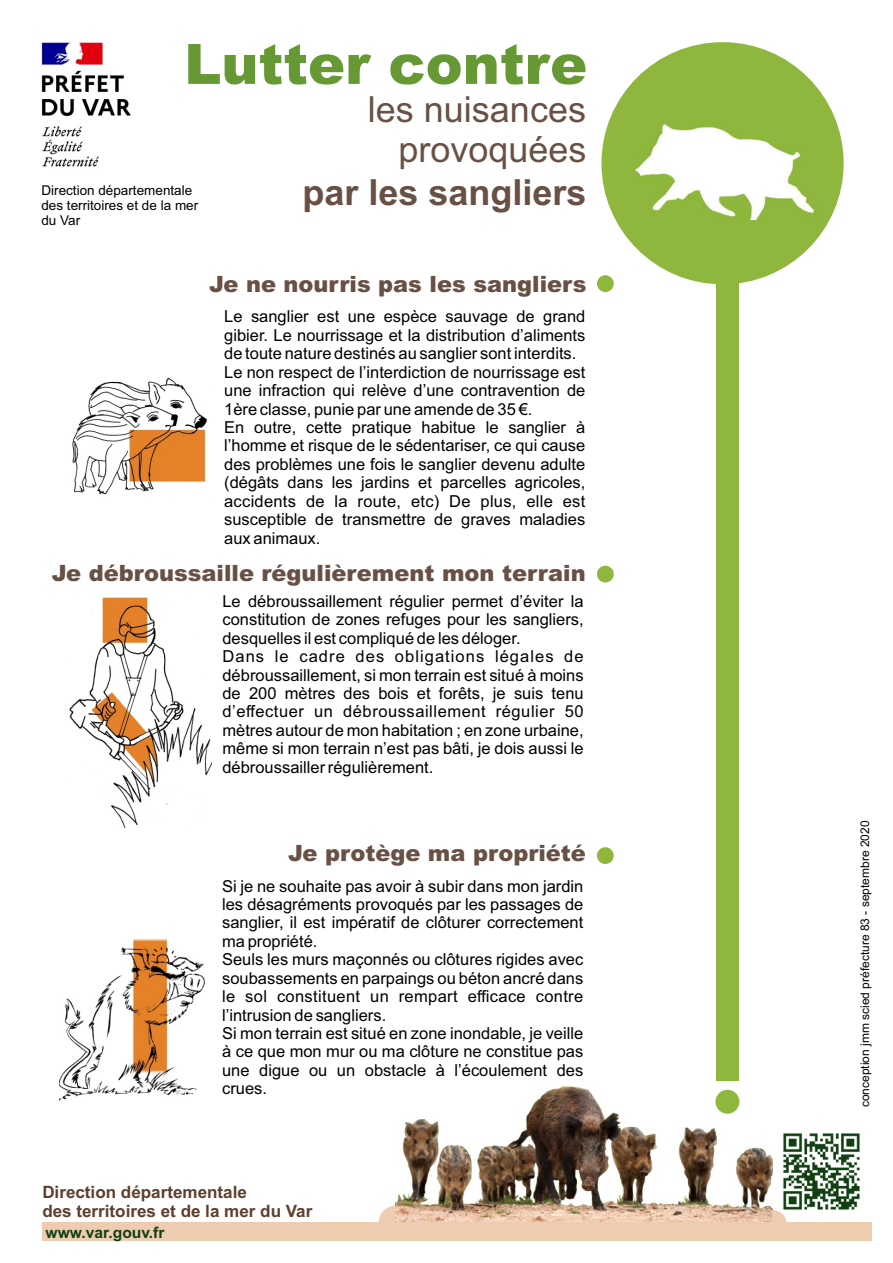
<style>
.page{position:relative;width:893px;height:1263px;background:#fff}
.page>*{position:absolute;margin:0;border:0;box-sizing:border-box;transform-origin:0 0}
.t1{font:900 55.65px "Arial";color:#693}
.t2{font:36px "Arial";color:#685044}
.t3{font:700 36px "Arial";color:#685044}
.t4{font:900 22.5px "Arial";color:#685044}
.t5{font:700 17.1px/19px "Arial";color:#5e3f2d}
.t6{font:16.5px/18.5px "Arial";color:#000}
.t7{font:700 15.6px "Arial";color:#124013}
.t8{font:13.5px/15.1px "Arial";color:#000}
.t9{font:12px "Arial";color:#000}
</style>
<div class="page">
<div style="left:379px;top:1205px;width:35px;height:35px;background:#eeccb0;border-radius:50%"></div>
<div style="left:716px;top:257px;width:22px;height:932px;background:#8fb73d"></div>
<img style="left:41px;top:42px;width:90px;height:125px">
<img style="left:395px;top:1081px;width:378px;height:141px">
<div style="left:42px;top:1222px;width:830px;height:19px;background:#eeccb0"></div>
<div style="left:601px;top:42px;width:243px;height:242px;background:#8fb73d;border-radius:50%"></div>
<div style="left:597px;top:566px;width:17px;height:16px;background:#8fb73d;border-radius:50%"></div>
<div style="left:597px;top:275px;width:17px;height:17px;background:#8fb73d;border-radius:50%"></div>
<div style="left:597px;top:847px;width:17px;height:17px;background:#8fb73d;border-radius:50%"></div>
<div style="left:715px;top:1090px;width:24px;height:24px;background:#8fb73d;border-radius:50%"></div>
<img style="left:69px;top:597px;width:143px;height:231px">
<img style="left:72px;top:377px;width:135px;height:118px">
<img style="left:60px;top:938px;width:146px;height:162px">
<img style="left:635px;top:124px;width:179px;height:96px">
<img style="left:783px;top:1133px;width:77px;height:77px">
<svg style="left:772px;top:1210px;width:14px;height:12px"></svg>
<h1 class="t1" style="left:184px;top:44px;width:405px">Lutter contre</h1>
<h2 class="t2" style="left:368px;top:96px;width:220px">les nuisances</h2>
<p class="t8" style="left:41px;top:184px;width:158px">Direction départementale des territoires et de la mer du Var</p>
<h2 class="t2" style="left:398px;top:136px;width:190px">provoquées</h2>
<h2 class="t3" style="left:302px;top:179px;width:286px">par les sangliers</h2>
<h3 class="t4" style="left:209px;top:276px;width:379px">Je ne nourris pas les sangliers</h3>
<p class="t6" style="left:224px;top:309px;width:363px">Le sanglier est une espèce sauvage de grand gibier. Le nourrissage et la distribution d’aliments de toute nature destinés au sanglier sont interdits.<br>Le non respect de l’interdiction de nourrissage est une infraction qui relève d’une contravention de 1ère classe, punie par une amende de 35 €.<br>En outre, cette pratique habitue le sanglier à l’homme et risque de le sédentariser, ce qui cause des problèmes une fois le sanglier devenu adulte (dégâts dans les jardins et parcelles agricoles, accidents de la route, etc) De plus, elle est susceptible de transmettre de graves maladies aux animaux.</p>
<h3 class="t4" style="left:52px;top:565px;width:535px">Je débroussaille régulièrement mon terrain</h3>
<p class="t6" style="left:222px;top:593px;width:363px">Le débroussaillement régulier permet d’éviter la constitution de zones refuges pour les sangliers, desquelles il est compliqué de les déloger.<br>Dans le cadre des obligations légales de débroussaillement, si mon terrain est situé à moins de 200 mètres des bois et forêts, je suis tenu d’effectuer un débroussaillement régulier 50 mètres autour de mon habitation ; en zone urbaine, même si mon terrain n’est pas bâti, je dois aussi le débroussailler régulièrement.</p>
<h3 class="t4" style="left:288px;top:845px;width:299px">Je protège ma propriété</h3>
<p class="t6" style="left:222px;top:878px;width:363px">Si je ne souhaite pas avoir à subir dans mon jardin les désagréments provoqués par les passages de sanglier, il est impératif de clôturer correctement ma propriété.<br>Seuls les murs maçonnés ou clôtures rigides avec soubassements en parpaings ou béton ancré dans le sol constituent un rempart efficace contre l’intrusion de sangliers.<br>Si mon terrain est situé en zone inondable, je veille à ce que mon mur ou ma clôture ne constitue pas une digue ou un obstacle à l’écoulement des crues.</p>
<p class="t5" style="left:42px;top:1184px;width:272px">Direction départementale<br>des territoires et de la mer du Var</p>
<p class="t7" style="left:46px;top:1227px;width:120px">www.var.gouv.fr</p>
<p class="t9" style="left:861px;top:1107px;width:288px;rotate:-90deg">conception jmm scied préfecture 83 - septembre 2020</p>
</div>
